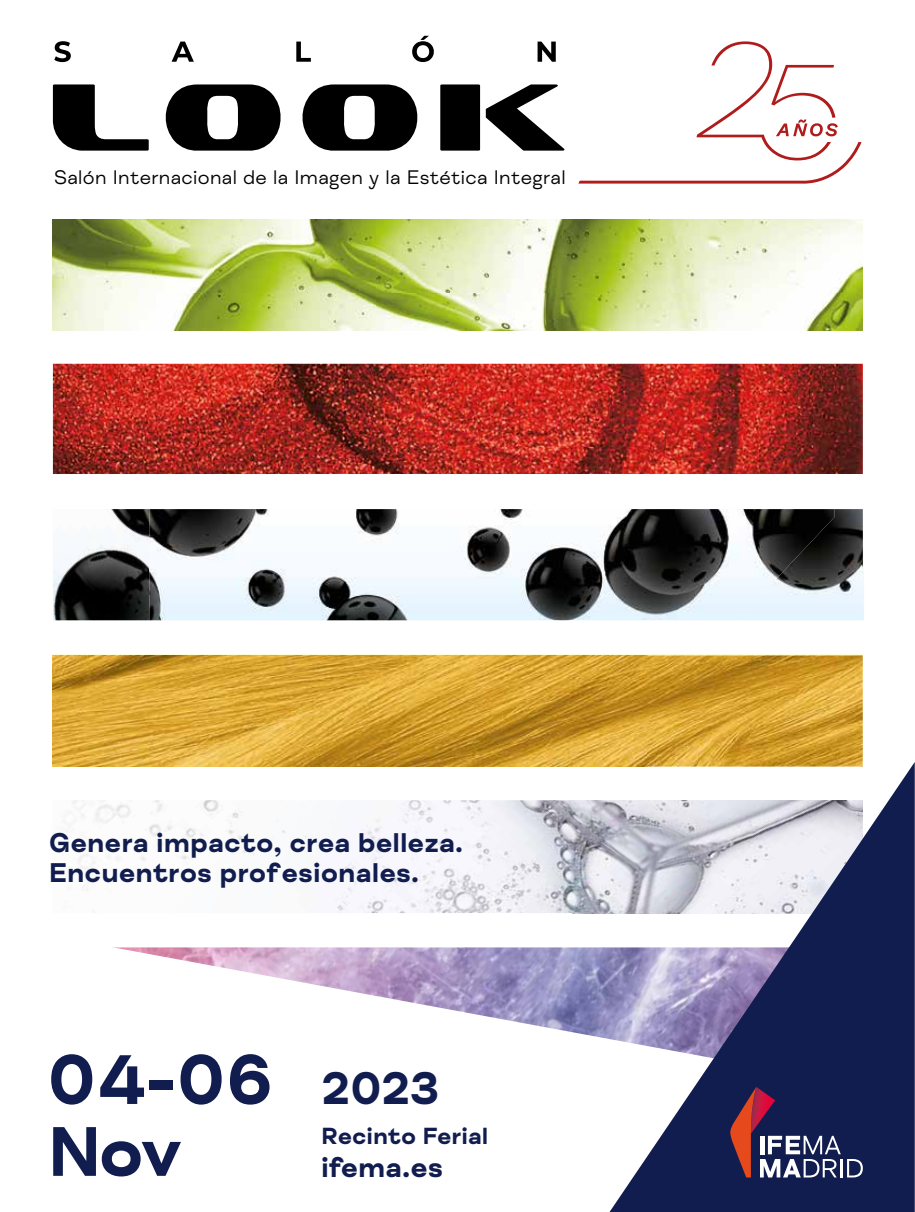
<style>
.page{position:relative;width:915px;height:1212px;background:#fff}
.page>*{position:absolute;margin:0;border:0;box-sizing:border-box;transform-origin:0 0}
.t1{font:700 71.85px "FS Meridian";letter-spacing:-.025em;color:#111d4e}
.t2{font:700 28.8px "FS Meridian";color:#111d4e}
.t3{font:700 27.75px/29.2px "FS Meridian";color:#111d4e}
.t4{font:700 24px "FS Meridian";color:#111d4e}
.t5{font:20.1px "FS Meridian";letter-spacing:.015em;color:#000}
.s1{font-size:46.5px}
</style>
<div class="page">
<img style="left:572px;top:800px;width:37px;height:114px">
<img style="left:455px;top:800px;width:117px;height:113px">
<img style="left:375px;top:800px;width:80px;height:56px">
<img style="left:304px;top:825px;width:71px;height:68px">
<img style="left:352px;top:856px;width:103px;height:57px">
<img style="left:213px;top:800px;width:79px;height:55px">
<img style="left:335px;top:893px;width:40px;height:20px">
<img style="left:82px;top:800px;width:131px;height:90px">
<img style="left:63px;top:800px;width:70px;height:74px">
<svg style="left:112px;top:947px;width:497px;height:92px"></svg>
<svg style="left:609px;top:762px;width:305px;height:450px"></svg>
<svg style="left:729px;top:1087px;width:133px;height:90px"></svg>
<img style="left:149px;top:620px;width:588px;height:1px">
<img style="left:163px;top:509px;width:700px;height:111px">
<img style="left:53px;top:509px;width:110px;height:111px">
<img style="left:162px;top:509px;width:76px;height:1px">
<img style="left:237px;top:509px;width:76px;height:1px">
<img style="left:312px;top:509px;width:75px;height:1px">
<img style="left:386px;top:509px;width:76px;height:1px">
<img style="left:461px;top:509px;width:76px;height:1px">
<img style="left:536px;top:509px;width:75px;height:1px">
<img style="left:610px;top:509px;width:76px;height:1px">
<img style="left:685px;top:509px;width:75px;height:1px">
<img style="left:737px;top:509px;width:125px;height:111px">
<img style="left:53px;top:219px;width:809px;height:111px">
<svg style="left:53px;top:654px;width:809px;height:113px"></svg>
<img style="left:53px;top:655px;width:809px;height:1px">
<img style="left:53px;top:364px;width:809px;height:110px">
<svg style="left:302px;top:84px;width:115px;height:67px"></svg>
<svg style="left:52px;top:84px;width:97px;height:67px"></svg>
<svg style="left:165px;top:84px;width:116px;height:67px"></svg>
<svg style="left:485px;top:84px;width:79px;height:67px"></svg>
<div style="left:440px;top:84px;width:40px;height:67px;background:#000;border-radius:2px"></div>
<svg style="left:54px;top:41px;width:17px;height:21px"></svg>
<svg style="left:171px;top:42px;width:23px;height:20px"></svg>
<svg style="left:296px;top:42px;width:15px;height:20px"></svg>
<svg style="left:412px;top:36px;width:22px;height:26px"></svg>
<svg style="left:537px;top:42px;width:18px;height:20px"></svg>
<svg style="left:578px;top:41px;width:283px;height:143px"></svg>
<p class="t5" style="left:54px;top:166px;width:513px">Salón Internacional de la Imagen y la Estética Integral</p>
<p class="t3" style="left:49px;top:829px;width:415px">Genera impacto, crea belleza.<br>Encuentros profesionales.</p>
<p class="t1" style="left:47px;top:1037px;width:393px">04-06 <span class="s1">2023</span></p>
<p class="t1" style="left:47px;top:1109px;width:136px">Nov</p>
<p class="t4" style="left:321px;top:1122px;width:169px">Recinto Ferial</p>
<p class="t2" style="left:321px;top:1150px;width:123px">ifema.es</p>
</div>
